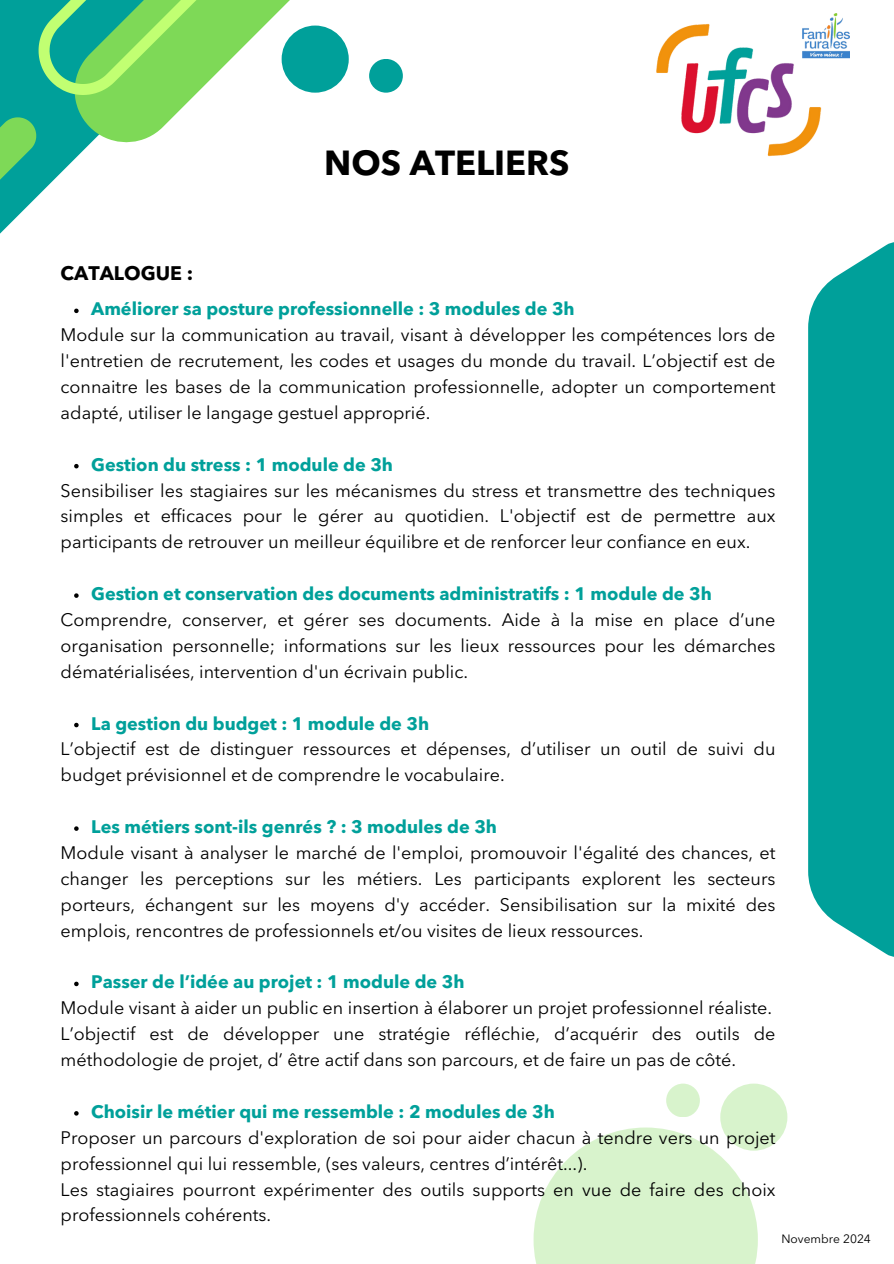
<style>
.page{position:relative;width:894px;height:1264px;background:#fff}
.page>*{position:absolute;margin:0;border:0;box-sizing:border-box;transform-origin:0 0}
.t1{font:700 34.5px "Avenir Next LT Pro";color:#000}
.t2{font:700 19.5px "Avenir Next LT Pro";color:#000}
.t3{font:18px/25.8px "Avenir Next LT Pro";color:#000;text-align:justify}
.t4{font:700 18px "Avenir Next LT Pro";color:#00a09a}
.t5{font:12px "Avenir Next LT Pro";color:#000}
</style>
<div class="page">
<svg style="left:808px;top:242px;width:85px;height:715px;background:#16a8a3"></svg>
<svg style="left:0;top:0;width:314px;height:222px"></svg>
<svg style="left:533px;top:1127px;width:224px;height:136px;fill:#d8f3cc"></svg>
<div style="left:720px;top:1083px;width:67px;height:67px;background:#d8f3cc;border-radius:50%"></div>
<div style="left:281px;top:26px;width:67px;height:67px;background:#00a09a;border-radius:50%"></div>
<div style="left:666px;top:1083px;width:33px;height:34px;background:#d8f3cc;border-radius:50%"></div>
<div style="left:369px;top:59px;width:34px;height:34px;background:#00a09a;border-radius:50%"></div>
<img style="left:656px;top:14px;width:193px;height:143px">
<svg style="left:74px;top:308px;width:5px;height:5px"></svg>
<svg style="left:74px;top:464px;width:5px;height:4px"></svg>
<svg style="left:74px;top:593px;width:5px;height:5px"></svg>
<svg style="left:74px;top:722px;width:5px;height:5px"></svg>
<svg style="left:74px;top:826px;width:5px;height:4px"></svg>
<svg style="left:74px;top:981px;width:5px;height:5px"></svg>
<svg style="left:74px;top:1111px;width:5px;height:4px"></svg>
<h3 class="t2" style="left:61px;top:265px;width:134px">CATALOGUE :</h3>
<p class="t1" style="left:324px;top:149px;width:247px">NOS ATELIERS</p>
<p class="t4" style="left:91px;top:302px;width:485px">Améliorer sa posture professionnelle : 3 modules de 3h</p>
<h1 class="t3" style="left:61px;top:324px;width:716px">Module sur la communication au travail, visant à développer les compétences lors de l'entretien de recrutement, les codes et usages du monde du travail. L’objectif est de connaitre les bases de la communication professionnelle, adopter un comportement adapté, utiliser le langage gestuel approprié.</h1>
<h2 class="t4" style="left:91px;top:457px;width:303px">Gestion du stress : 1 module de 3h</h2>
<p class="t3" style="left:61px;top:479px;width:716px">Sensibiliser les stagiaires sur les mécanismes du stress et transmettre des techniques simples et efficaces pour le gérer au quotidien. L'objectif est de permettre aux participants de retrouver un meilleur équilibre et de renforcer leur confiance en eux.</p>
<h3 class="t4" style="left:91px;top:586px;width:622px">Gestion et conservation des documents administratifs : 1 module de 3h</h3>
<p class="t3" style="left:61px;top:608px;width:716px">Comprendre, conserver, et gérer ses documents. Aide à la mise en place d’une organisation personnelle; informations sur les lieux ressources pour les démarches dématérialisées, intervention d'un écrivain public.</p>
<h3 class="t4" style="left:91px;top:716px;width:339px">La gestion du budget : 1 module de 3h</h3>
<p class="t3" style="left:61px;top:738px;width:716px">L’objectif est de distinguer ressources et dépenses, d’utiliser un outil de suivi du budget prévisionnel et de comprendre le vocabulaire.</p>
<h3 class="t4" style="left:91px;top:819px;width:407px">Les métiers sont-ils genrés ? : 3 modules de 3h</h3>
<p class="t3" style="left:61px;top:841px;width:716px">Module visant à analyser le marché de l'emploi, promouvoir l'égalité des chances, et changer les perceptions sur les métiers. Les participants explorent les secteurs porteurs, échangent sur les moyens d'y accéder. Sensibilisation sur la mixité des emplois, rencontres de professionnels et/ou visites de lieux ressources.</p>
<h3 class="t4" style="left:91px;top:974px;width:374px">Passer de l’idée au projet : 1 module de 3h</h3>
<p class="t3" style="left:61px;top:996px;width:716px;text-align:left">Module visant à aider un public en insertion à élaborer un projet professionnel réaliste.<br>L’objectif est de développer une stratégie réfléchie, d’acquérir des outils de méthodologie de projet, d’ être actif dans son parcours, et de faire un pas de côté.</p>
<h3 class="t4" style="left:91px;top:1104px;width:465px">Choisir le métier qui me ressemble : 2 modules de 3h</h3>
<p class="t3" style="left:61px;top:1126px;width:716px;text-align:left">Proposer un parcours d'exploration de soi pour aider chacun à tendre vers un projet professionnel qui lui ressemble, (ses valeurs, centres d’intérêt...).<br>Les stagiaires pourront expérimenter des outils supports en vue de faire des choix professionnels cohérents.</p>
<p class="t5" style="left:781px;top:1233px;width:91px">Novembre 2024</p>
</div>
